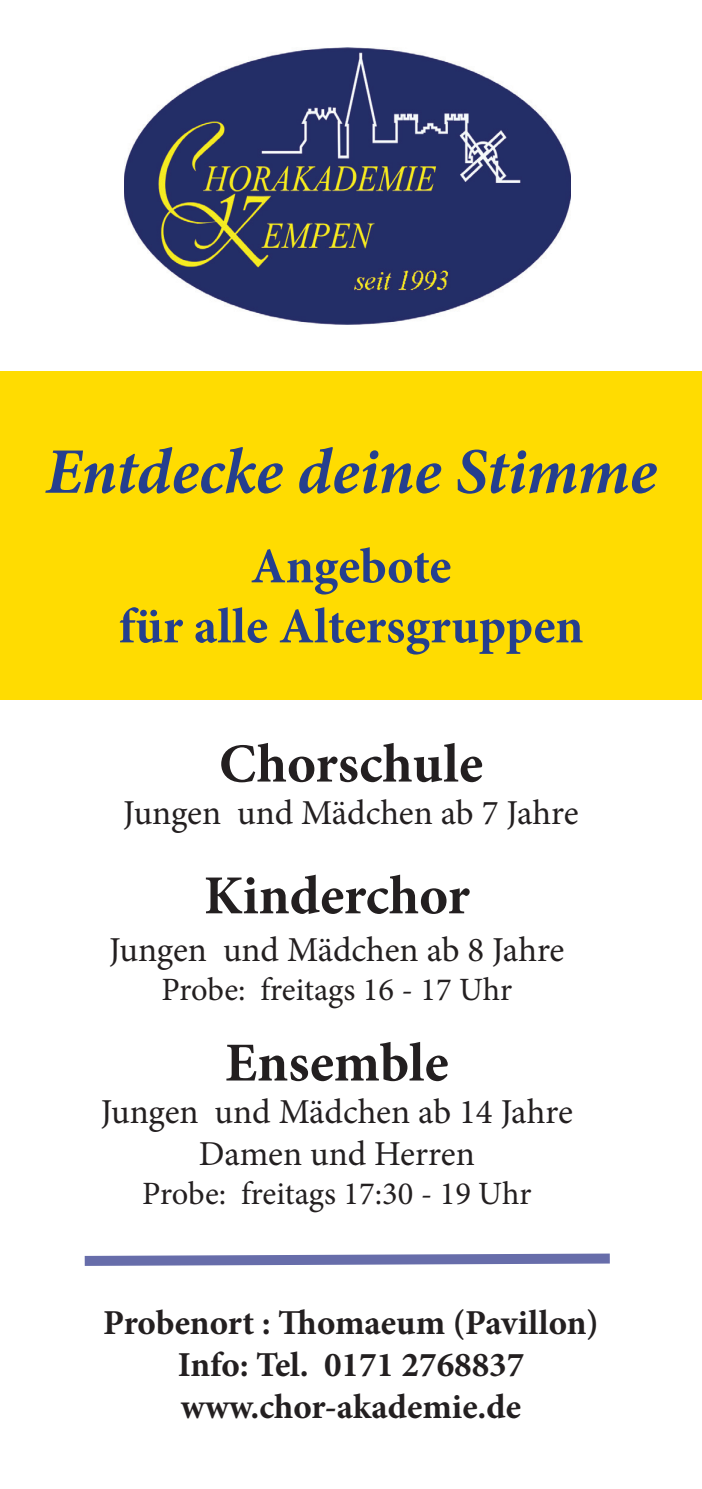
<style>
.page{position:relative;width:702px;height:1489px;background:#fff}
.page>*{position:absolute;margin:0;border:0;box-sizing:border-box;transform-origin:0 0}
.t1{font:italic 700 65px "Minion Pro";letter-spacing:-.005em;color:#253f8e}
.t2{font:700 55px "Minion Pro";color:#231f20}
.t3{font:700 50px/60px "Minion Pro";color:#253f8e;text-align:center}
.t4{font:35px/42px "Minion Pro";letter-spacing:-.005em;color:#231f20;text-align:center}
.t5{font:700 35px/42px "Minion Pro";color:#231f20;text-align:center}
.t6{font:32.5px "Minion Pro";color:#231f20}
</style>
<div class="page">
<div style="left:0;top:371px;width:702px;height:175px;background:#ffdc01"></div>
<div style="left:0;top:546px;width:702px;height:153px;background:#ffdc01"></div>
<svg style="left:85px;top:1253px;width:524px;height:12px;background:#8287b9"></svg>
<img style="left:124px;top:48px;width:446px;height:276px">
<h1 class="t1" style="left:45px;top:425px;width:613px">Entdecke deine Stimme</h1>
<h3 class="t3" style="left:119px;top:535px;width:466px">Angebote<br>für alle Altersgruppen</h3>
<h2 class="t2" style="left:219px;top:725px;width:265px">Chorschule</h2>
<p class="t4" style="left:123px;top:791px;width:457px">Jungen und Mädchen ab 7 Jahre</p>
<h2 class="t2" style="left:204px;top:857px;width:267px">Kinderchor</h2>
<p class="t4" style="left:109px;top:929px;width:457px">Jungen und Mädchen ab 8 Jahre</p>
<p class="t6" style="left:161px;top:968px;width:352px">Probe: freitags 16 - 17 Uhr</p>
<h2 class="t2" style="left:225px;top:1024px;width:225px">Ensemble</h2>
<p class="t4" style="left:101px;top:1090px;width:473px">Jungen und Mädchen ab 14 Jahre<br>Damen und Herren</p>
<p class="t6" style="left:142px;top:1171px;width:391px">Probe: freitags 17:30 - 19 Uhr</p>
<p class="t5" style="left:103px;top:1301px;width:497px">Probenort : Thomaeum (Pavillon)<br>Info: Tel. 0171 2768837 www.chor-akademie.de</p>
</div>
